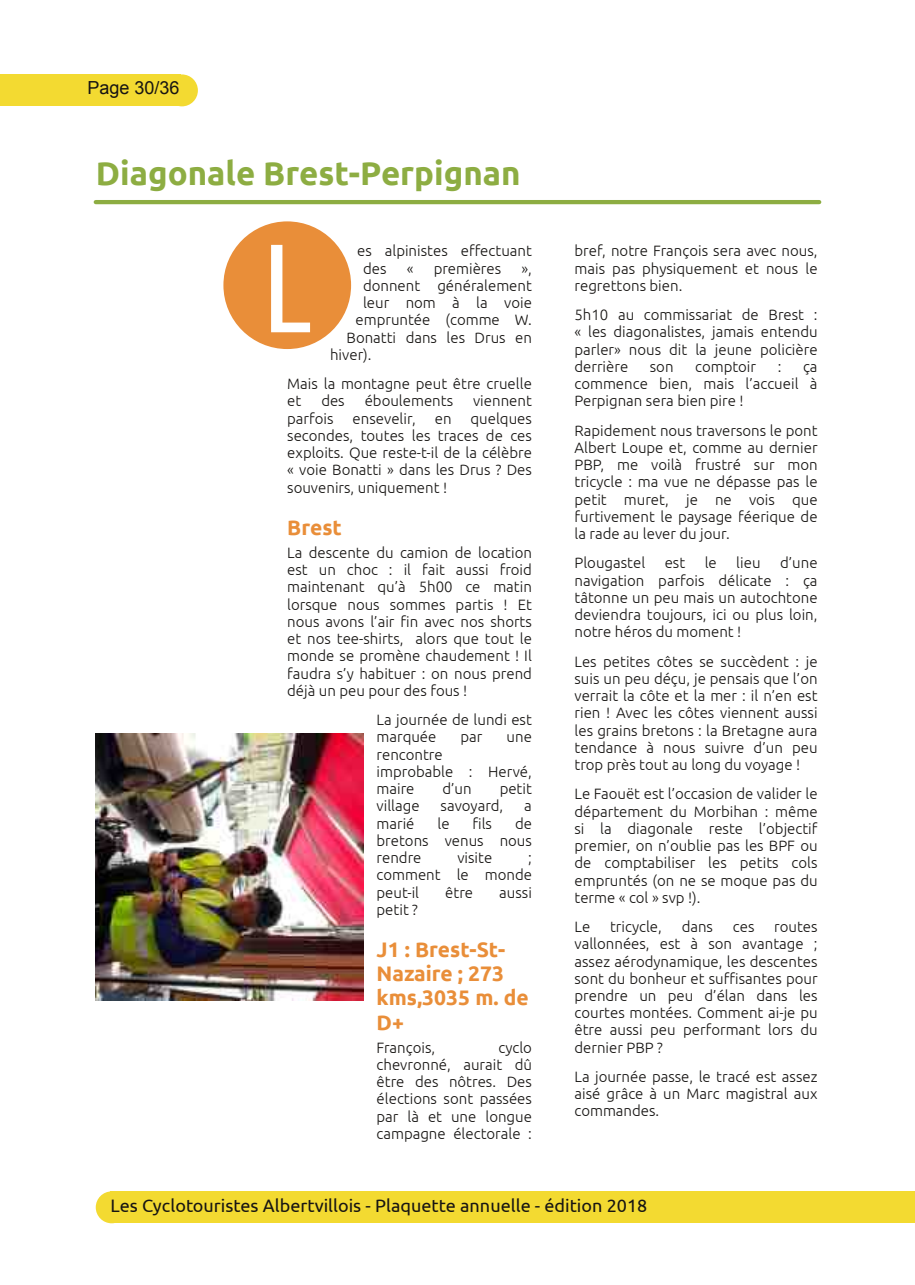
<style>
.page{position:relative;width:915px;height:1285px;background:#fff}
.page>*{position:absolute;margin:0;border:0;box-sizing:border-box;transform-origin:0 0}
.t1{font:126px "Ubuntu Condensed";color:#fff}
.t2{font:700 33px "Ubuntu";color:#8dad42}
.t3{font:700 21px/24.2px "Ubuntu";color:#e98e39}
.t4{font:18px "Ubuntu";color:#171513}
.t5{font:18px "Arial";color:#171513}
.t6{font:300 15px/17.2px "Ubuntu";color:#171513;text-align:justify}
</style>
<div class="page">
<div style="left:166px;top:74px;width:32px;height:32px;background:#f3da31;border-radius:50%"></div>
<div style="left:0;top:74px;width:181px;height:32px;background:#f3da31"></div>
<div style="left:96px;top:1191px;width:32px;height:31px;background:#f3da31;border-radius:50%"></div>
<div style="left:110px;top:1191px;width:804px;height:31px;background:#f3da31"></div>
<hr style="left:96px;top:200px;width:723px;height:4px;background:#8dad42">
<div style="left:223px;top:221px;width:128px;height:128px;background:#e98e39;border-radius:50%"></div>
<img style="left:96px;top:733px;width:268px;height:267px">
<p class="t5" style="left:87px;top:78px;width:94px">Page 30/36</p>
<h2 class="t2" style="left:96px;top:154px;width:426px">Diagonale Brest-Perpignan</h2>
<h1 class="t1" style="left:260px;top:215px;width:54px">L</h1>
<p class="t6" style="left:363px;top:242px;width:170px;text-indent:-6px">es alpinistes effectuant des</p>
<p class="t6" style="left:406px;top:259px;width:8px">«</p>
<p class="t6" style="left:433px;top:259px;width:69px">premières</p>
<p class="t6" style="left:521px;top:259px;width:12px">»,</p>
<p class="t6" style="left:363px;top:276px;width:170px">donnent généralement</p>
<p class="t6" style="left:363px;top:294px;width:170px">leur nom à la voie</p>
<p class="t6" style="left:355px;top:311px;width:178px">empruntée (comme W.</p>
<p class="t6" style="left:346px;top:328px;width:187px">Bonatti dans les Drus en</p>
<p class="t6" style="left:330px;top:345px;width:43px">hiver).</p>
<p class="t6" style="left:287px;top:375px;width:246px">Mais la montagne peut être cruelle et</p>
<p class="t6" style="left:321px;top:392px;width:25px">des</p>
<p class="t6" style="left:364px;top:392px;width:90px">éboulements</p>
<p class="t6" style="left:473px;top:392px;width:60px">viennent</p>
<p class="t6" style="left:287px;top:409px;width:48px">parfois</p>
<p class="t6" style="left:352px;top:409px;width:65px">ensevelir,</p>
<p class="t6" style="left:434px;top:409px;width:18px">en</p>
<p class="t6" style="left:287px;top:409px;width:246px;text-indent:183px">quelques secondes, toutes les traces de ces exploits. Que reste-t-il de la célèbre « voie Bonatti » dans les Drus ? Des souvenirs, uniquement !</p>
<h3 class="t3" style="left:287px;top:514px;width:56px">Brest</h3>
<p class="t6" style="left:287px;top:543px;width:246px">La descente du camion de location est un choc : il fait aussi froid maintenant qu’à 5h00 ce matin lorsque nous sommes partis ! Et nous avons l’air fin avec nos shorts et nos tee-shirts, alors que tout le monde se promène chaudement ! Il faudra s’y habituer : on nous prend déjà un peu pour des fous !</p>
<p class="t6" style="left:376px;top:710px;width:157px">La journée de lundi est marquée</p>
<p class="t6" style="left:460px;top:728px;width:23px">par</p>
<p class="t6" style="left:506px;top:728px;width:27px">une</p>
<p class="t6" style="left:376px;top:745px;width:157px;text-align:left">rencontre<br>improbable : Hervé, maire</p>
<p class="t6" style="left:442px;top:779px;width:31px">d’un</p>
<p class="t6" style="left:499px;top:779px;width:34px">petit</p>
<p class="t6" style="left:376px;top:797px;width:45px">village</p>
<p class="t6" style="left:440px;top:797px;width:64px">savoyard,</p>
<p class="t6" style="left:524px;top:797px;width:9px">a</p>
<p class="t6" style="left:376px;top:814px;width:39px">marié</p>
<p class="t6" style="left:437px;top:814px;width:14px">le</p>
<p class="t6" style="left:472px;top:814px;width:21px">fils</p>
<p class="t6" style="left:376px;top:814px;width:157px;text-indent:138px">de bretons venus nous rendre</p>
<p class="t6" style="left:457px;top:848px;width:36px">visite</p>
<p class="t6" style="left:376px;top:848px;width:157px;text-indent:151px">; comment le monde peut-il</p>
<p class="t6" style="left:445px;top:883px;width:29px">être</p>
<p class="t6" style="left:499px;top:883px;width:34px">aussi</p>
<p class="t6" style="left:376px;top:900px;width:43px">petit ?</p>
<h3 class="t3" style="left:376px;top:937px;width:154px">J1 : Brest-St-<br>Nazaire ; 273 kms,3035 m. de<br>D+</h3>
<p class="t6" style="left:376px;top:1038px;width:60px">François,</p>
<p class="t6" style="left:376px;top:1038px;width:157px;text-indent:122px">cyclo chevronné, aurait dû être des nôtres. Des élections sont passées par là et une longue campagne électorale :</p>
<p class="t6" style="left:574px;top:242px;width:244px">bref, notre François sera avec nous, mais pas physiquement et nous le regrettons bien.</p>
<p class="t6" style="left:574px;top:306px;width:244px">5h10 au commissariat de Brest : « les diagonalistes, jamais entendu parler» nous dit la jeune policière derrière</p>
<p class="t6" style="left:649px;top:357px;width:25px">son</p>
<p class="t6" style="left:695px;top:357px;width:62px">comptoir</p>
<p class="t6" style="left:777px;top:357px;width:5px">:</p>
<p class="t6" style="left:574px;top:357px;width:244px;text-indent:228px">ça commence bien, mais l’accueil à Perpignan sera bien pire !</p>
<p class="t6" style="left:574px;top:421px;width:244px">Rapidement nous traversons le pont Albert Loupe et, comme au dernier PBP, me voilà frustré sur mon tricycle : ma vue ne dépasse pas le petit muret, je ne vois que furtivement le paysage féerique de la rade au lever du jour.</p>
<p class="t6" style="left:574px;top:554px;width:72px">Plougastel</p>
<p class="t6" style="left:664px;top:554px;width:22px">est</p>
<p class="t6" style="left:704px;top:554px;width:14px">le</p>
<p class="t6" style="left:736px;top:554px;width:26px">lieu</p>
<p class="t6" style="left:574px;top:554px;width:244px;text-indent:205px">d’une navigation parfois délicate : ça tâtonne un peu mais un autochtone deviendra toujours, ici ou plus loin, notre héros du moment !</p>
<p class="t6" style="left:574px;top:652px;width:244px">Les petites côtes se succèdent : je suis un peu déçu, je pensais que l’on verrait la côte et la mer : il n’en est rien ! Avec les côtes viennent aussi les grains bretons : la Bretagne aura tendance à nous suivre d’un peu trop près tout au long du voyage !</p>
<p class="t6" style="left:574px;top:785px;width:244px">Le Faouët est l’occasion de valider le département du Morbihan : même si la diagonale reste l’objectif premier, on n’oublie pas les BPF ou de comptabiliser les petits cols empruntés (on ne se moque pas du terme « col » svp !).</p>
<p class="t6" style="left:574px;top:917px;width:17px">Le</p>
<p class="t6" style="left:609px;top:917px;width:53px">tricycle,</p>
<p class="t6" style="left:681px;top:917px;width:33px">dans</p>
<p class="t6" style="left:732px;top:917px;width:23px">ces</p>
<p class="t6" style="left:574px;top:917px;width:244px;text-indent:200px">routes vallonnées, est à son avantage ; assez aérodynamique, les descentes sont du bonheur et suffisantes pour prendre un peu d’élan dans les courtes montées. Comment ai-je pu être aussi peu performant lors du dernier PBP ?</p>
<p class="t6" style="left:574px;top:1067px;width:244px">La journée passe, le tracé est assez aisé grâce à un Marc magistral aux commandes.</p>
<p class="t4" style="left:111px;top:1194px;width:538px">Les Cyclotouristes Albertvillois - Plaquette annuelle - édition 2018</p>
</div>
